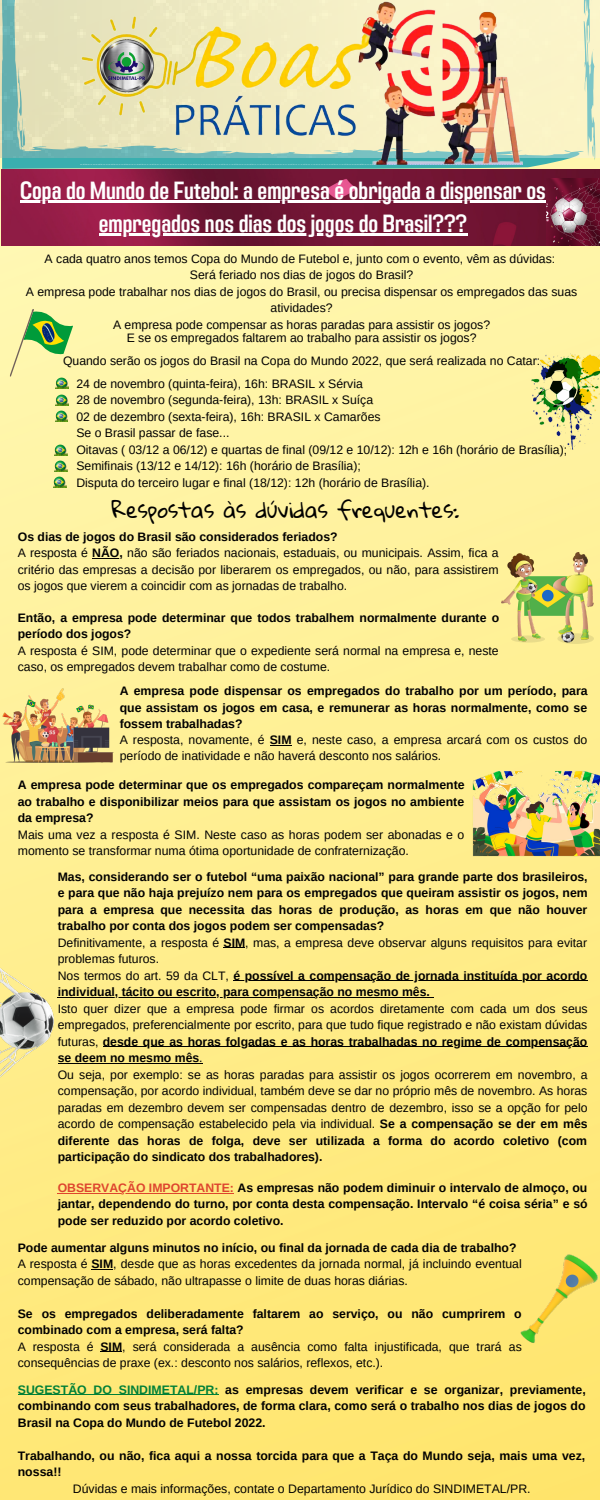
<style>
.page{position:relative;width:600px;height:1500px;background:#fff}
.page>*{position:absolute;margin:0;border:0;box-sizing:border-box;transform-origin:0 0}
.t1{font:24.8px/32.2px "Adirek Sans 600";color:#fff;text-align:center}
.t2{font:21px "Gloria Hallelujah";color:#000}
.t3{font:700 12.3px/16.5px "Arimo";color:#000}
.t4{font:12.3px/16.5px "Arimo";color:#000}
.t5{font:12.2px/16.5px "Arimo";color:#000}
.t6{font:700 12.2px/16.5px "Arimo";color:#000}
.s1{font-weight:700}
.s2{font-weight:400}
.s3{color:#de452e}
.s4{color:#008037}
</style>
<div class="page">
<img style="left:0;top:158px;width:600px;height:1342px">
<svg style="left:0;top:158px;width:596px;height:11px;background:#6abfb1"></svg>
<img style="left:0;top:0;width:600px;height:158px">
<img style="left:80px;top:0;width:443px;height:164px">
<img style="left:2px;top:169px;width:598px;height:77px">
<img style="left:502px;top:552px;width:92px;height:92px">
<img style="left:0;top:959px;width:54px;height:127px">
<img style="left:546px;top:178px;width:54px;height:68px">
<img style="left:513px;top:1244px;width:87px;height:111px">
<svg style="left:5px;top:309px;width:70px;height:112px;background:#d4e194"></svg>
<svg style="left:54px;top:442px;width:13px;height:45px"></svg>
<img style="left:526px;top:345px;width:74px;height:114px">
<img style="left:0;top:678px;width:120px;height:94px">
<svg style="left:23px;top:699px;width:13px;height:12px"></svg>
<svg style="left:76px;top:703px;width:19px;height:12px"></svg>
<img style="left:473px;top:770px;width:127px;height:87px">
<img style="left:98px;top:38px;width:57px;height:57px">
<img style="left:108px;top:52px;width:37px;height:27px">
<svg style="left:270px;top:745px;width:22px;height:1px"></svg>
<hr style="left:92px;top:558px;width:31px;height:1px;background:#000">
<svg style="left:224px;top:947px;width:21px;height:1px"></svg>
<hr style="left:233px;top:980px;width:354px;height:1px;background:#000">
<hr style="left:58px;top:997px;width:372px;height:1px;background:#000">
<hr style="left:103px;top:1046px;width:484px;height:1px;background:#000">
<hr style="left:58px;top:1063px;width:141px;height:1px;background:#000">
<hr style="left:58px;top:1193px;width:176px;height:1px;background:#de452e">
<svg style="left:91px;top:1269px;width:22px;height:1px"></svg>
<svg style="left:100px;top:1351px;width:22px;height:1px"></svg>
<hr style="left:20px;top:201px;width:526px;height:2px;background:#fff">
<hr style="left:99px;top:233px;width:368px;height:2px;background:#fff">
<hr style="left:18px;top:1395px;width:201px;height:1px;background:#008037">
<h1 class="t1" style="left:20px;top:175px;width:527px">Copa do Mundo de Futebol: a empresa é obrigada a dispensar os empregados nos dias dos jogos do Brasil???</h1>
<p class="t5" style="left:26px;top:250px;width:553px;text-align:center">A cada quatro anos temos Copa do Mundo de Futebol e, junto com o evento, vêm as dúvidas:<br>Será feriado nos dias de jogos do Brasil?<br>A empresa pode trabalhar nos dias de jogos do Brasil, ou precisa dispensar os empregados das suas atividades?<br>A empresa pode compensar as horas paradas para assistir os jogos?</p>
<p class="t5" style="left:63px;top:327px;width:479px;line-height:22.5px;text-align:center">E se os empregados faltarem ao trabalho para assistir os jogos?<br>Quando serão os jogos do Brasil na Copa do Mundo 2022, que será realizada no Catar:</p>
<p class="t5" style="left:76px;top:375px;width:492px">24 de novembro (quinta-feira), 16h: BRASIL x Sérvia<br>28 de novembro (segunda-feira), 13h: BRASIL x Suíça<br>02 de dezembro (sexta-feira), 16h: BRASIL x Camarões<br>Se o Brasil passar de fase...<br>Oitavas ( 03/12 a 06/12) e quartas de final (09/12 e 10/12): 12h e 16h (horário de Brasília); Semifinais (13/12 e 14/12): 16h (horário de Brasília);<br>Disputa do terceiro lugar e final (18/12): 12h (horário de Brasília).</p>
<h2 class="t2" style="left:112px;top:499px;width:349px">Respostas às dúvidas frequentes:</h2>
<p class="t5" style="left:18px;top:528px;width:482px"><span class="s1">Os dias de jogos do Brasil são considerados feriados?<br></span>A resposta é <span class="s1">NÃO,</span> não são feriados nacionais, estaduais, ou municipais. Assim, fica a critério das empresas a decisão por liberarem os empregados, ou não, para assistirem os jogos que vierem a coincidir com as jornadas de trabalho.</p>
<p class="t6" style="left:18px;top:609px;width:483px">Então, a empresa pode determinar que todos trabalhem normalmente durante o período dos jogos?</p>
<p class="t5" style="left:18px;top:642px;width:482px">A resposta é SIM, pode determinar que o expediente será normal na empresa e, neste caso, os empregados devem trabalhar como de costume.</p>
<p class="t3" style="left:120px;top:683px;width:469px;line-height:16.1px">A empresa pode dispensar os empregados do trabalho por um período, para que assistam os jogos em casa, e remunerar as horas normalmente, como se fossem trabalhadas?<br><span class="s2">A resposta, novamente, é</span> SIM <span class="s2">e, neste caso, a empresa arcará com os custos do período de inatividade e não haverá desconto nos salários.</span></p>
<p class="t3" style="left:18px;top:777px;width:448px;text-align:justify">A empresa pode determinar que os empregados compareçam normalmente ao trabalho e disponibilizar meios para que assistam os jogos no ambiente da empresa?</p>
<p class="t4" style="left:18px;top:826px;width:448px">Mais uma vez a resposta é SIM. Neste caso as horas podem ser abonadas e o momento se transformar numa ótima oportunidade de confraternização.</p>
<p class="t6" style="left:58px;top:868px;width:531px">Mas, considerando ser o futebol “uma paixão nacional” para grande parte dos brasileiros, e para que não haja prejuízo nem para os empregados que queiram assistir os jogos, nem para a empresa que necessita das horas de produção, as horas em que não houver trabalho por conta dos jogos podem ser compensadas?<br><span class="s2">Definitivamente, a resposta é</span> SIM<span class="s2">, mas, a empresa deve observar alguns requisitos para evitar problemas futuros.<br>Nos termos do art. 59 da CLT,</span> é possível a compensação de jornada instituída por acordo individual, tácito ou escrito, para compensação no mesmo mês.</p>
<p class="t5" style="left:58px;top:1000px;width:531px">Isto quer dizer que a empresa pode firmar os acordos diretamente com cada um dos seus empregados, preferencialmente por escrito, para que tudo fique registrado e não existam dúvidas futuras, <span class="s1">desde que as horas folgadas e as horas trabalhadas no regime de compensação se deem no mesmo mês</span>.<br>Ou seja, por exemplo: se as horas paradas para assistir os jogos ocorrerem em novembro, a compensação, por acordo individual, também deve se dar no próprio mês de novembro. As horas paradas em dezembro devem ser compensadas dentro de dezembro, isso se a opção for pelo acordo de compensação estabelecido pela via individual. <span class="s1">Se a compensação se der em mês diferente das horas de folga, deve ser utilizada a forma do acordo coletivo (com participação do sindicato dos trabalhadores).</span></p>
<p class="t6" style="left:58px;top:1179px;width:531px;text-align:justify"><span class="s3">OBSERVAÇÃO IMPORTANTE:</span> As empresas não podem diminuir o intervalo de almoço, ou jantar, dependendo do turno, por conta desta compensação. Intervalo “é coisa séria” e só pode ser reduzido por acordo coletivo.</p>
<p class="t5" style="left:18px;top:1239px;width:505px"><span class="s1">Pode aumentar alguns minutos no início, ou final da jornada de cada dia de trabalho?<br></span>A resposta é <span class="s1">SIM</span>, desde que as horas excedentes da jornada normal, já incluindo eventual compensação de sábado, não ultrapasse o limite de duas horas diárias.</p>
<p class="t5" style="left:18px;top:1305px;width:505px"><span class="s1">Se os empregados deliberadamente faltarem ao serviço, ou não cumprirem o combinado com a empresa, será falta?<br></span>A resposta é <span class="s1">SIM</span>, será considerada a ausência como falta injustificada, que trará as consequências de praxe (ex.: desconto nos salários, reflexos, etc.).</p>
<p class="t3" style="left:18px;top:1381px;width:569px;text-align:justify"><span class="s4">SUGESTÃO DO SINDIMETAL/PR:</span> as empresas devem verificar e se organizar, previamente, combinando com seus trabalhadores, de forma clara, como será o trabalho nos dias de jogos do Brasil na Copa do Mundo de Futebol 2022.</p>
<p class="t3" style="left:18px;top:1447px;width:569px">Trabalhando, ou não, fica aqui a nossa torcida para que a Taça do Mundo seja, mais uma vez, nossa!!</p>
<p class="t4" style="left:73px;top:1480px;width:459px">Dúvidas e mais informações, contate o Departamento Jurídico do SINDIMETAL/PR.</p>
</div>
